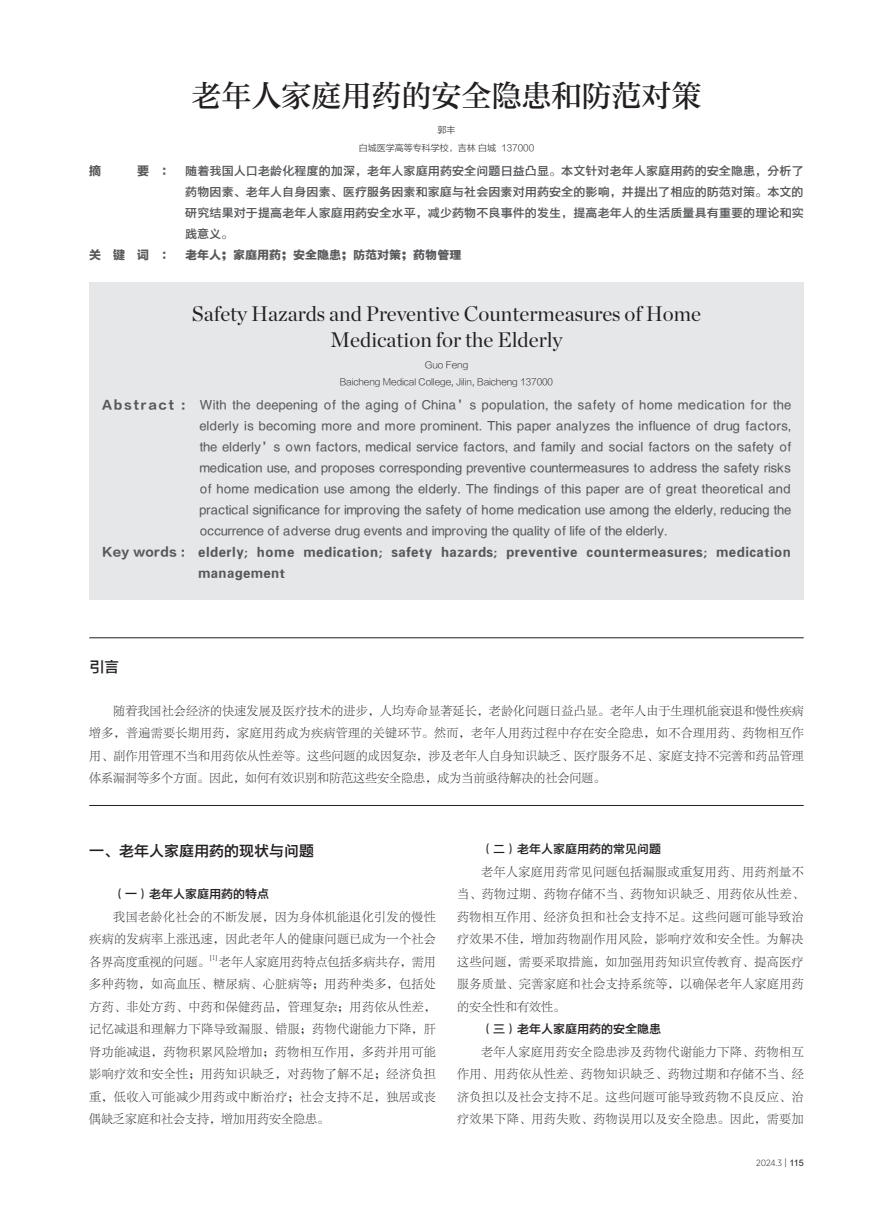
<style>
.page{position:relative;width:893px;height:1212px;background:#fff}
.page>*{position:absolute;margin:0;border:0;box-sizing:border-box;transform-origin:0 0}
.标题{font:30px "FZZHUNYSK GBK1 0";color:#231f20}
.英文标题{font:21px/25.2px "Chronicle Display";color:#231f20;text-align:center}
.一{font:15px "FZYDZHK GBK1 0";color:#231f20}
.正文{font:12px/22.5px "FZLTSK GBK1 0";letter-spacing:.035em;color:#231f20;text-align:justify}
.英文摘要{font:12px/21px "FZYDZHK GBK1 0";letter-spacing:.03em;color:#57585a;text-align:justify}
.摘要{font:12px/21px "FZYDZHK GBK1 0";letter-spacing:.01em;color:#57585a;text-align:justify}
.英文关键词{font:12px/21px "FZYDCHK GBK1 0";letter-spacing:.045em;color:#57585a}
.一-2{font:12px "FZYDZHK GBK1 0";color:#231f20}
.关键词{font:12px "FZYDCHK GBK1 0";color:#57585a}
.摘要-2{font:12px "FZLTDHK GBK1 0";color:#57585a}
.英文单位{font:9px "FZLTXHK GBK1 0";color:#231f20}
.单位{font:9px "FZLTXHK GBK1 0";color:#231f20}
.t1{font:300 9px "Gotham Narrow";color:#231f20}
.英文作者{font:9px "FZLTXHK GBK1 0";color:#231f20}
.作者{font:9px "FZLTXHK GBK1 0";color:#231f20}
.正文-2{font:7.05px "FZLTSK GBK1 0";color:#231f20}
.s1{font-family:"FZLTDHK GBK1 0"}
.s2{font-family:"FZLTKHK GBK1 0";font-weight:400}
.s3{font-family:"Arial";font-weight:400}
</style>
<div class="page">
<div style="left:89px;top:282px;width:715px;height:318px;background:#e6e7e9"></div>
<hr style="left:89px;top:805px;width:715px;height:1px;background:#231f20">
<hr style="left:89px;top:637px;width:715px;height:1px;background:#231f20">
<p class="标题" style="left:191px;top:78px;width:512px">老年人家庭用药的安全隐患和防范对策</p>
<p class="作者" style="left:437px;top:124px;width:19px">郭丰</p>
<p class="单位" style="left:359px;top:142px;width:177px">白城医学高等专科学校，吉林 白城 137000</p>
<p class="摘要-2" style="left:89px;top:165px;width:14px">摘</p>
<p class="摘要" style="left:185px;top:161px;width:620px;text-indent:-48px"><span class="s1">要 ：</span> 随着我国人口老龄化程度的加深，老年人家庭用药安全问题日益凸显。本文针对老年人家庭用药的安全隐患，分析了药物因素、老年人自身因素、医疗服务因素和家庭与社会因素对用药安全的影响，并提出了相应的防范对策。本文的研究结果对于提高老年人家庭用药安全水平，减少药物不良事件的发生，提高老年人的生活质量具有重要的理论和实践意义。</p>
<p class="关键词" style="left:89px;top:249px;width:373px"><span class="s1">关 键 词 ：</span> 老年人；家庭用药；安全隐患；防范对策；药物管理</p>
<p class="英文标题" style="left:192px;top:300px;width:511px">Safety Hazards and Preventive Countermeasures of Home<br>Medication for the Elderly</p>
<p class="英文作者" style="left:425px;top:360px;width:45px">Guo Feng</p>
<p class="英文单位" style="left:340px;top:377px;width:215px">Baicheng Medical College, Jilin, Baicheng 137000</p>
<p class="英文摘要" style="left:200px;top:395px;width:593px;text-indent:-98px"><span class="s1">Abstract :</span> With the deepening of the aging of China’s population, the safety of home medication for the elderly is becoming more and more prominent. This paper analyzes the influence of drug factors, the elderly’s own factors, medical service factors, and family and social factors on the safety of medication use, and proposes corresponding preventive countermeasures to address the safety risks of home medication use among the elderly. The findings of this paper are of great theoretical and practical significance for improving the safety of home medication use among the elderly, reducing the occurrence of adverse drug events and improving the quality of life of the elderly.</p>
<p class="英文关键词" style="left:198px;top:542px;width:594px;text-indent:-96px"><span class="s1">Key words :</span> elderly; home medication; safety hazards; preventive countermeasures; medication management</p>
<p class="一" style="left:89px;top:659px;width:32px">引言</p>
<p class="正文" style="left:89px;top:699px;width:716px;text-indent:24px">随着我国社会经济的快速发展及医疗技术的进步，人均寿命显著延长，老龄化问题日益凸显。老年人由于生理机能衰退和慢性疾病增多，普遍需要长期用药，家庭用药成为疾病管理的关键环节。然而，老年人用药过程中存在安全隐患，如不合理用药、药物相互作用、副作用管理不当和用药依从性差等。这些问题的成因复杂，涉及老年人自身知识缺乏、医疗服务不足、家庭支持不完善和药品管理体系漏洞等多个方面。因此，如何有效识别和防范这些安全隐患，成为当前亟待解决的社会问题。</p>
<p class="一" style="left:89px;top:842px;width:227px">一、老年人家庭用药的现状与问题</p>
<p class="一-2" style="left:113px;top:887px;width:157px">（一）老年人家庭用药的特点</p>
<p class="正文" style="left:89px;top:906px;width:348px;text-indent:24px">我国老龄化社会的不断发展，因为身体机能退化引发的慢性疾病的发病率上涨迅速，因此老年人的健康问题已成为一个社会各界高度重视的问题。</p>
<p class="正文-2" style="left:210px;top:954px;width:9px">[1]</p>
<p class="正文" style="left:89px;top:951px;width:348px;text-indent:130px">老年人家庭用药特点包括多病共存，需用多种药物，如高血压、糖尿病、心脏病等；用药种类多，包括处方药、非处方药、中药和保健药品，管理复杂；用药依从性差，记忆减退和理解力下降导致漏服、错服；药物代谢能力下降，肝肾功能减退，药物积累风险增加；药物相互作用，多药并用可能影响疗效和安全性；用药知识缺乏，对药物了解不足；经济负担重，低收入可能减少用药或中断治疗；社会支持不足，独居或丧偶缺乏家庭和社会支持，增加用药安全隐患。</p>
<p class="一-2" style="left:481px;top:842px;width:181px">（二）老年人家庭用药的常见问题</p>
<p class="正文" style="left:457px;top:861px;width:348px;text-indent:24px">老年人家庭用药常见问题包括漏服或重复用药、用药剂量不当、药物过期、药物存储不当、药物知识缺乏、用药依从性差、药物相互作用、经济负担和社会支持不足。这些问题可能导致治疗效果不佳，增加药物副作用风险，影响疗效和安全性。为解决这些问题，需要采取措施，如加强用药知识宣传教育、提高医疗服务质量、完善家庭和社会支持系统等，以确保老年人家庭用药的安全性和有效性。</p>
<p class="一-2" style="left:481px;top:1022px;width:181px">（三）老年人家庭用药的安全隐患</p>
<p class="正文" style="left:457px;top:1041px;width:348px;text-indent:24px">老年人家庭用药安全隐患涉及药物代谢能力下降、药物相互作用、用药依从性差、药物知识缺乏、药物过期和存储不当、经济负担以及社会支持不足。这些问题可能导致药物不良反应、治疗效果下降、用药失败、药物误用以及安全隐患。因此，需要加</p>
<p class="t1" style="left:756px;top:1157px;width:49px">2024.3 <span class="s2">|</span> <span class="s3">115</span></p>
</div>
